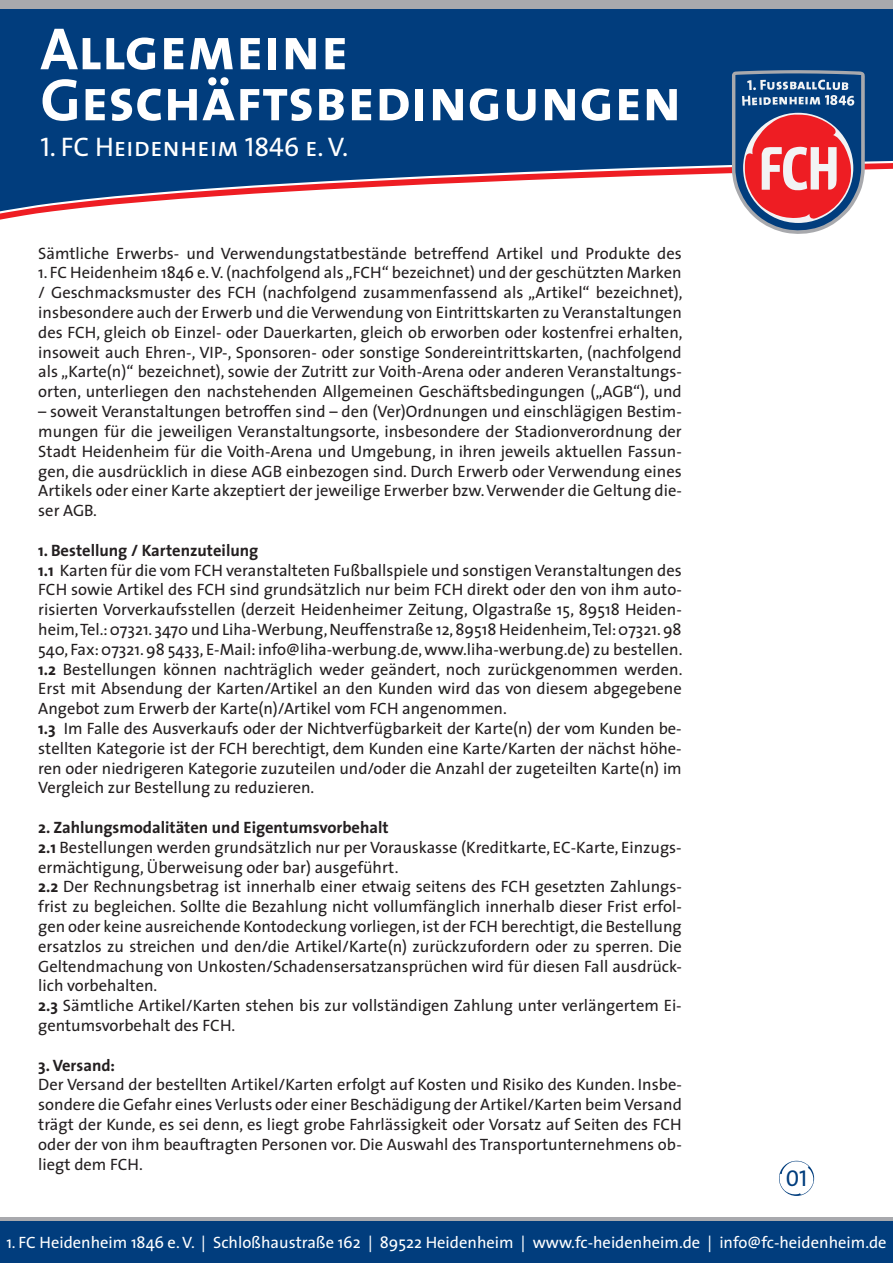
<style>
.page{position:relative;width:893px;height:1263px;background:#fff}
.page>*{position:absolute;margin:0;border:0;box-sizing:border-box;transform-origin:0 0}
.t1{font:60px/51px "The Sans Bold Caps";color:#fff}
.t2{font:27px "The Sans Caps";color:#fff}
.t3{font:22.95px "The Sans Caps";color:#013d7d}
.t4{font:16.5px/19.8px "The Sans";color:#231f20;text-align:justify}
.t5{font:16.5px "The Sans";color:#fff}
.t6{font:700 16.5px "The Sans";color:#231f20}
.s1{font-weight:700}
</style>
<div class="page">
<svg style="left:0;top:211px;width:55px;height:9px"></svg>
<svg style="left:0;top:9px;width:893px;height:202px;background:#235189"></svg>
<svg style="left:732px;top:70px;width:133px;height:164px"></svg>
<div style="left:0;top:0;width:893px;height:9px;background:#a8a9ad"></div>
<svg style="left:779px;top:1161px;width:35px;height:35px"></svg>
<svg style="left:0;top:1217px;width:893px;height:5px;background:#8693a3"></svg>
<div style="left:0;top:1222px;width:893px;height:41px;background:#013d7d"></div>
<h1 class="t1" style="left:40px;top:22px;width:643px">Allgemeine<br>Geschäftsbedingungen</h1>
<h2 class="t2" style="left:40px;top:124px;width:309px">1. FC Heidenheim 1846 e. V.</h2>
<p class="t4" style="left:38px;top:243px;width:645px">Sämtliche Erwerbs- und Verwendungstatbestände betreffend Artikel und Produkte des</p>
<p class="t4" style="left:38px;top:262px;width:646px">1. FC Heidenheim 1846 e. V. (nachfolgend als „FCH“ bezeichnet) und der geschützten Marken / Geschmacksmuster des FCH (nachfolgend zusammenfassend als „Artikel“ bezeichnet), insbesondere auch der Erwerb und die Verwendung von Eintrittskarten zu Veranstaltungen des FCH, gleich ob Einzel- oder Dauerkarten, gleich ob erworben oder kostenfrei erhalten, insoweit auch Ehren-, VIP-, Sponsoren- oder sonstige Sondereintrittskarten, (nachfolgend als „Karte(n)“ bezeichnet), sowie der Zutritt zur Voith-Arena oder anderen Veranstaltungs&shy;orten, unterliegen den nachstehenden Allgemeinen Geschäftsbedingungen („AGB“), und</p>
<p class="t4" style="left:38px;top:401px;width:645px">– soweit Veranstaltungen betroffen sind – den (Ver)Ordnungen und einschlägigen Bestim&shy;mungen für die jeweiligen Veranstaltungsorte, insbesondere der Stadionverordnung der Stadt Heidenheim für die Voith-Arena und Umgebung, in ihren jeweils aktuellen Fassun&shy;gen, die ausdrücklich in diese AGB einbezogen sind. Durch Erwerb oder Verwendung eines Artikels oder einer Karte akzeptiert der jeweilige Erwerber bzw. Verwender die Geltung die&shy;ser AGB.</p>
<p class="t4" style="left:38px;top:540px;width:646px;text-align:left"><span class="s1">1. Bestellung / Kartenzuteilung<br>1.1</span> Karten für die vom FCH veranstalteten Fußballspiele und sonstigen Veranstaltungen des FCH sowie Artikel des FCH sind grundsätzlich nur beim FCH direkt oder den von ihm auto&shy;risierten Vorverkaufsstellen (derzeit Heidenheimer Zeitung, Olgastraße 15, 89518 Heiden&shy;heim, Tel.: 07321. 3470 und Liha-Werbung, Neuffenstraße 12, 89518 Heidenheim, Tel: 07321. 98<br>540, Fax: 07321. 98 5433, E-Mail: info@liha-werbung.de, www.liha-werbung.de) zu bestellen.<br><span class="s1">1.2</span> Bestellungen können nachträglich weder geändert, noch zurückgenommen werden.<br>Erst mit Absendung der Karten/Artikel an den Kunden wird das von diesem abgegebene Angebot zum Erwerb der Karte(n)/Artikel vom FCH angenommen.<br><span class="s1">1.3</span> Im Falle des Ausverkaufs oder der Nichtverfügbarkeit der Karte(n) der vom Kunden be&shy;stellten Kategorie ist der FCH berechtigt, dem Kunden eine Karte/Karten der nächst höhe&shy;ren oder niedrigeren Kategorie zuzuteilen und/oder die Anzahl der zugeteilten Karte(n) im Vergleich zur Bestellung zu reduzieren.</p>
<p class="t4" style="left:38px;top:817px;width:645px;text-align:left"><span class="s1">2. Zahlungsmodalitäten und Eigentumsvorbehalt<br>2.1</span> Bestellungen werden grundsätzlich nur per Vorauskasse (Kreditkarte, EC-Karte, Einzugs&shy;ermächtigung, Überweisung oder bar) ausgeführt.<br><span class="s1">2.2</span> Der Rechnungsbetrag ist innerhalb einer etwaig seitens des FCH gesetzten Zahlungs&shy;frist zu begleichen. Sollte die Bezahlung nicht vollumfänglich innerhalb dieser Frist erfol&shy;gen oder keine ausreichende Kontodeckung vorliegen, ist der FCH berechtigt, die Bestellung ersatzlos zu streichen und den/die Artikel/Karte(n) zurückzufordern oder zu sperren. Die Geltendmachung von Unkosten/Schadensersatzansprüchen wird für diesen Fall ausdrück&shy;lich vorbehalten.<br><span class="s1">2.3</span> Sämtliche Artikel/Karten stehen bis zur vollständigen Zahlung unter verlängertem Ei&shy;gentumsvorbehalt des FCH.</p>
<p class="t6" style="left:38px;top:1051px;width:78px">3. Versand:</p>
<p class="t4" style="left:38px;top:1074px;width:645px">Der Versand der bestellten Artikel/Karten erfolgt auf Kosten und Risiko des Kunden. Insbe&shy;sondere die Gefahr eines Verlusts oder einer Beschädigung der Artikel/Karten beim Versand trägt der Kunde, es sei denn, es liegt grobe Fahrlässigkeit oder Vorsatz auf Seiten des FCH oder der von ihm beauftragten Personen vor. Die Auswahl des Transportunternehmens ob&shy;liegt dem FCH.</p>
<h3 class="t3" style="left:786px;top:1159px;width:23px">01</h3>
<p class="t5" style="left:6px;top:1228px;width:882px">1. FC Heidenheim 1846 e. V. | Schloßhaustraße 162 | 89522 Heidenheim | www.fc-heidenheim.de | info@fc-heidenheim.de</p>
</div>
